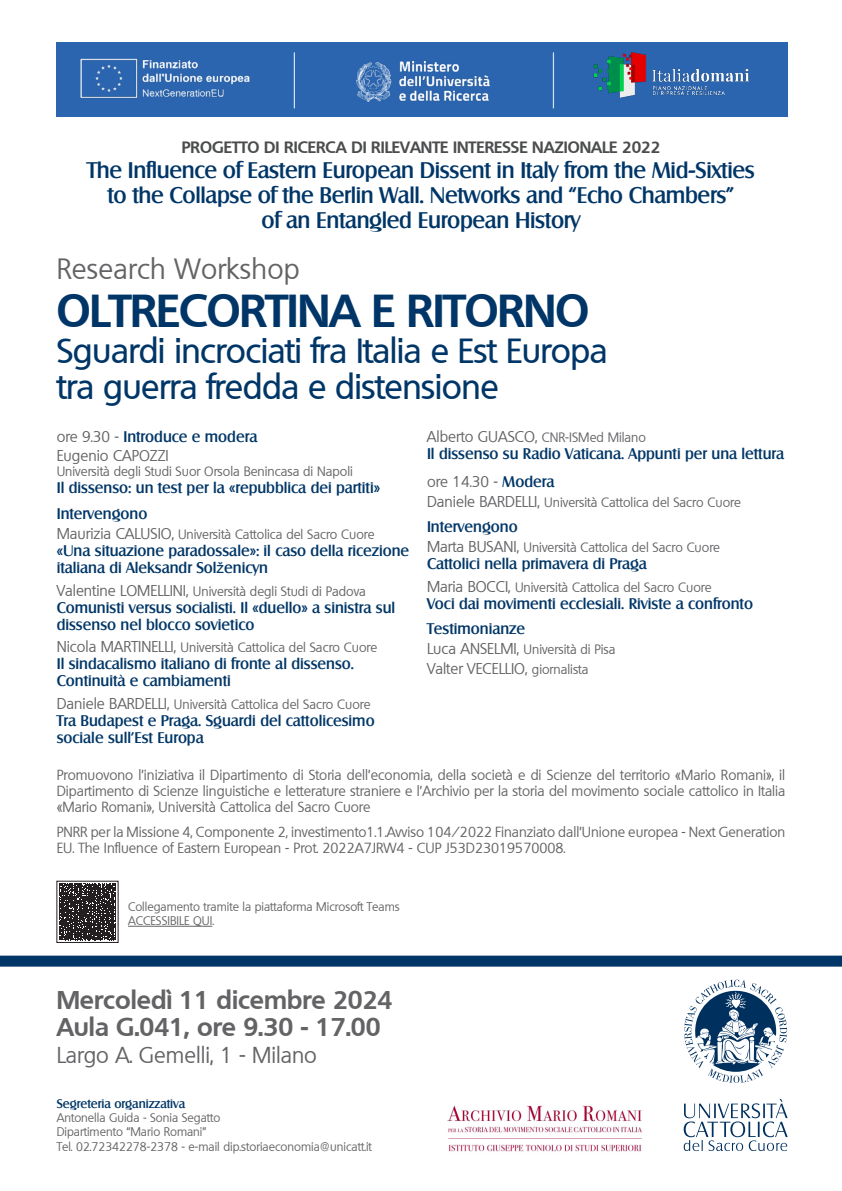
<style>
.page{position:relative;width:842px;height:1191px;background:#fff}
.page>*{position:absolute;margin:0;border:0;box-sizing:border-box;transform-origin:0 0}
.t1{font:700 45px "Quebec";letter-spacing:-.015em;color:#003667}
.t2{font:500 34px/36px "Quebec";letter-spacing:-.015em;color:#003667}
.t3{font:28px "Quebec";letter-spacing:.01em;color:#636366}
.t4{font:700 25px/27px "Quebec";color:#636366}
.t5{font:500 22px/25px "Salzburg";letter-spacing:-.015em;color:#003667;text-align:center}
.t6{font:22px "Quebec";color:#636366}
.t7{font:700 16px "Quebec";color:#4b4c4d}
.t8{font:500 15px/17px "Salzburg";color:#003667}
.t9{font:15px "Quebec";color:#636366}
.t10{font:14px/16px "Quebec";color:#636366;text-align:justify}
.t11{font:13px "Quebec";color:#636366}
.t12{font:12px/14.4px "Quebec";color:#636366}
.t13{font:500 12px "Salzburg";color:#003667}
.s1{font-family:"Quebec";font-weight:400;color:#636366}
.s2{font-size:15px}
.s3{font-family:"Arial";font-weight:400}
.s4{font-family:"Salzburg";font-weight:500;color:#003667}
.s5{font-size:13px}
</style>
<div class="page">
<div style="left:0;top:955px;width:842px;height:11px;background:#003667"></div>
<svg style="left:684px;top:979px;width:103px;height:104px"></svg>
<svg style="left:684px;top:1099px;width:104px;height:52px"></svg>
<div style="left:57px;top:43px;width:731px;height:74px;background:#2b65af"></div>
<img style="left:80px;top:58px;width:170px;height:40px">
<img style="left:357px;top:61px;width:132px;height:41px">
<img style="left:593px;top:52px;width:157px;height:46px">
<hr style="left:294px;top:52px;width:1px;height:56px;background:#cae4f4">
<hr style="left:553px;top:52px;width:1px;height:56px;background:#cae4f4">
<hr style="left:128px;top:926px;width:84px;height:1px;background:#636366">
<svg style="left:59px;top:883px;width:57px;height:57px;background:#3c3939"></svg>
<img style="left:447px;top:1105px;width:195px;height:47px">
<p class="t7" style="left:182px;top:137px;width:480px">PROGETTO DI RICERCA DI RILEVANTE INTERESSE NAZIONALE 2022</p>
<h3 class="t5" style="left:87px;top:157px;width:669px">The Influence of Eastern European Dissent in Italy from the Mid-Sixties to the Collapse of the Berlin Wall. Networks and “Echo Chambers”<br>of an Entangled European History</h3>
<h3 class="t3" style="left:57px;top:251px;width:245px">Research Workshop</h3>
<h1 class="t1" style="left:57px;top:281px;width:534px">OLTRECORTINA E RITORNO</h1>
<h2 class="t2" style="left:57px;top:332px;width:552px">Sguardi incrociati fra Italia e Est Europa tra guerra fredda e distensione</h2>
<p class="t8" style="left:57px;top:428px;width:202px"><span class="s1">ore 9.30 -</span> Introduce e modera</p>
<p class="t9" style="left:57px;top:446px;width:114px">Eugenio CAPOZZI</p>
<p class="t11" style="left:57px;top:463px;width:298px">Università degli Studi Suor Orsola Benincasa di Napoli</p>
<p class="t8" style="left:57px;top:475px;width:325px;line-height:25.5px">Il dissenso: un test per la «repubblica dei partiti»<br>Intervengono</p>
<p class="t11" style="left:57px;top:526px;width:320px"><span class="s2">Maurizia CALUSIO,</span> Università Cattolica del Sacro Cuore</p>
<p class="t8" style="left:57px;top:542px;width:354px">«Una situazione paradossale»: il caso della ricezione italiana di Aleksandr Sol<span class="s3">ž</span>enicyn</p>
<p class="t11" style="left:57px;top:582px;width:311px"><span class="s2">Valentine LOMELLINI,</span> Università degli Studi di Padova</p>
<p class="t8" style="left:57px;top:598px;width:340px">Comunisti versus socialisti. Il «duello» a sinistra sul dissenso nel blocco sovietico</p>
<p class="t11" style="left:57px;top:639px;width:322px"><span class="s2">Nicola MARTINELLI,</span> Università Cattolica del Sacro Cuore</p>
<p class="t8" style="left:57px;top:655px;width:299px">Il sindacalismo italiano di fronte al dissenso.<br>Continuità e cambiamenti</p>
<p class="t11" style="left:57px;top:696px;width:316px"><span class="s2">Daniele BARDELLI,</span> Università Cattolica del Sacro Cuore</p>
<p class="t8" style="left:57px;top:712px;width:319px">Tra Budapest e Praga. Sguardi del cattolicesimo sociale sull’Est Europa</p>
<p class="t11" style="left:427px;top:428px;width:221px"><span class="s2">Alberto GUASCO,</span> CNR-ISMed Milano</p>
<p class="t8" style="left:427px;top:445px;width:359px">Il dissenso su Radio Vaticana. Appunti per una lettura</p>
<p class="t9" style="left:427px;top:472px;width:129px">ore 14.30 - <span class="s4">Modera</span></p>
<p class="t11" style="left:427px;top:494px;width:316px"><span class="s2">Daniele BARDELLI,</span> Università Cattolica del Sacro Cuore</p>
<p class="t8" style="left:427px;top:518px;width:92px">Intervengono</p>
<p class="t11" style="left:427px;top:539px;width:295px"><span class="s2">Marta BUSANI,</span> Università Cattolica del Sacro Cuore</p>
<p class="t8" style="left:427px;top:555px;width:221px">Cattolici nella primavera di Praga</p>
<p class="t11" style="left:427px;top:579px;width:286px"><span class="s2">Maria BOCCI,</span> Università Cattolica del Sacro Cuore</p>
<p class="t8" style="left:427px;top:590px;width:327px;line-height:25.5px">Voci dai movimenti ecclesiali. Riviste a confronto<br>Testimonianze</p>
<p class="t11" style="left:427px;top:641px;width:190px"><span class="s2">Luca ANSELMI,</span> Università di Pisa</p>
<p class="t9" style="left:427px;top:659px;width:163px">Valter VECELLIO, <span class="s5">giornalista</span></p>
<p class="t10" style="left:57px;top:767px;width:730px">Promuovono l’iniziativa il Dipartimento di Storia dell’economia, della società e di Scienze del territorio «Mario Romani», il Dipartimento di Scienze linguistiche e letterature straniere e l’Archivio per la storia del movimento sociale cattolico in Italia «Mario Romani», Università Cattolica del Sacro Cuore</p>
<p class="t10" style="left:57px;top:824px;width:730px">PNRR per la Missione 4, Componente 2, investimento1.1.Avviso 104/2022 Finanziato dall’Unione europea - Next Generation<br>EU. The Influence of Eastern European - Prot. 2022A7JRW4 - CUP J53D23019570008.</p>
<p class="t12" style="left:128px;top:899px;width:273px">Collegamento tramite la piattaforma Microsoft Teams<br>ACCESSIBILE QUI.</p>
<h3 class="t4" style="left:57px;top:986px;width:337px">Mercoledì 11 dicembre 2024<br>Aula G.041, ore 9.30 - 17.00</h3>
<h3 class="t6" style="left:57px;top:1041px;width:262px">Largo A. Gemelli, 1 - Milano</h3>
<p class="t13" style="left:57px;top:1096px;width:130px">Segreteria organizzativa</p>
<p class="t12" style="left:57px;top:1110px;width:317px">Antonella Guida - Sonia Segatto<br>Dipartimento “Mario Romani”<br>Tel. 02.72342278-2378 - e-mail dip.storiaeconomia@unicatt.it</p>
</div>
